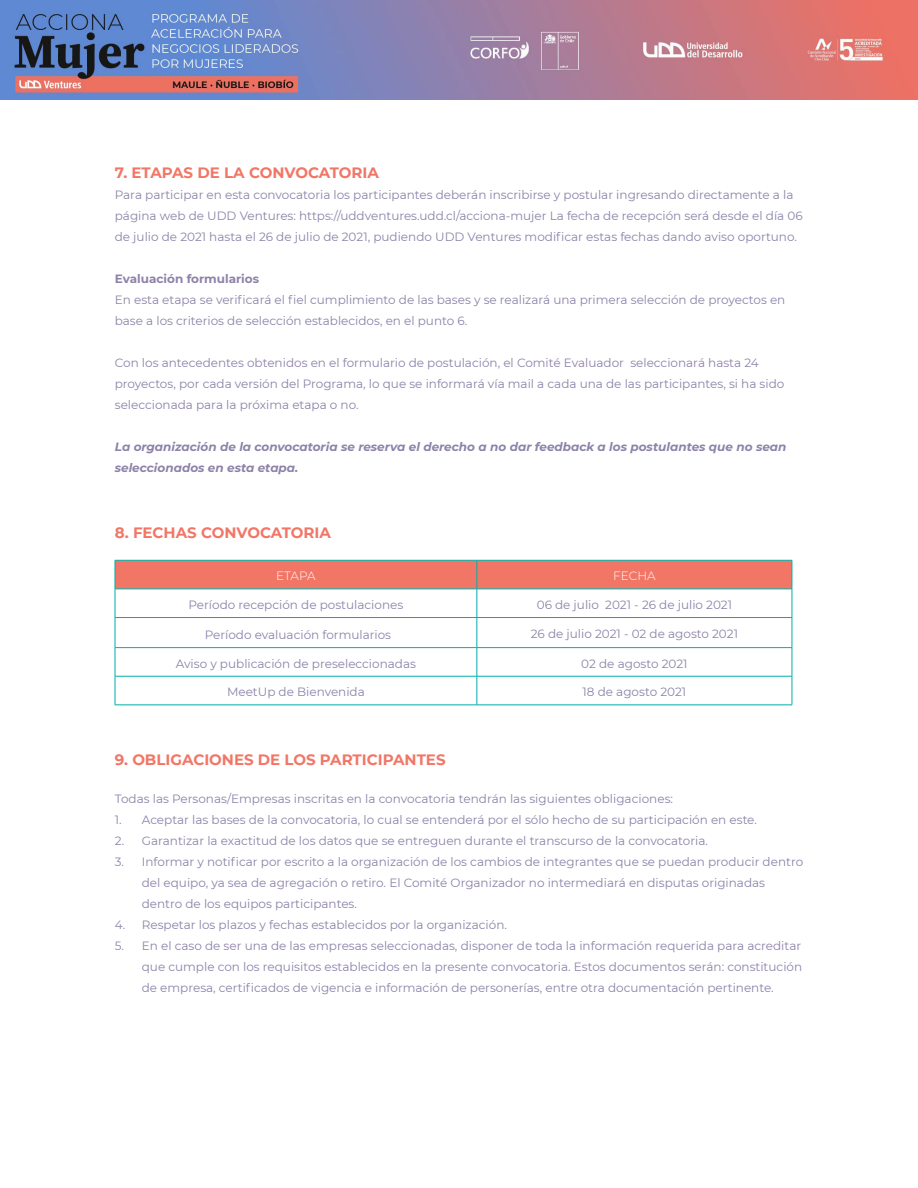
<style>
.page{position:relative;width:918px;height:1188px;background:#fff}
.page>*{position:absolute;margin:0;border:0;box-sizing:border-box;transform-origin:0 0}
.t1{font:700 15px "Montserrat";color:#f27666}
.t2{font:12px/21px "Montserrat";color:#8d82a9}
.t3{font:italic 700 12px/21px "Montserrat";color:#8d82a9}
.t4{font:700 12px "Montserrat";color:#8d82a9}
.t5{font:300 12px "Montserrat";color:#fff}
</style>
<div class="page">
<img style="left:0;top:0;width:918px;height:100px">
<svg style="left:115px;top:560px;width:678px;height:145px"></svg>
<hr style="left:115px;top:705px;width:362px;height:1px;background:#00afaa">
<hr style="left:477px;top:705px;width:315px;height:1px;background:#00afaa">
<p class="t1" style="left:115px;top:161px;width:266px">7. ETAPAS DE LA CONVOCATORIA</p>
<p class="t2" style="left:115px;top:183px;width:689px">Para participar en esta convocatoria los participantes deberán inscribirse y postular ingresando directamente a la página web de UDD Ventures: https://uddventures.udd.cl/acciona-mujer La fecha de recepción será desde el día 06 de julio de 2021 hasta el 26 de julio de 2021, pudiendo UDD Ventures modificar estas fechas dando aviso oportuno.</p>
<p class="t4" style="left:115px;top:270px;width:146px">Evaluación formularios</p>
<p class="t2" style="left:115px;top:288px;width:672px">En esta etapa se verificará el fiel cumplimiento de las bases y se realizará una primera selección de proyectos en base a los criterios de selección establecidos, en el punto 6.</p>
<p class="t2" style="left:115px;top:351px;width:671px">Con los antecedentes obtenidos en el formulario de postulación, el Comité Evaluador seleccionará hasta 24 proyectos, por cada versión del Programa, lo que se informará vía mail a cada una de las participantes, si ha sido seleccionada para la próxima etapa o no.</p>
<p class="t3" style="left:115px;top:435px;width:673px">La organización de la convocatoria se reserva el derecho a no dar feedback a los postulantes que no sean seleccionados en esta etapa.</p>
<p class="t1" style="left:115px;top:521px;width:218px">8. FECHAS CONVOCATORIA</p>
<p class="t5" style="left:276px;top:568px;width:41px">ETAPA</p>
<p class="t5" style="left:613px;top:568px;width:44px">FECHA</p>
<p class="t2" style="left:189px;top:594px;width:216px">Período recepción de postulaciones</p>
<p class="t2" style="left:537px;top:594px;width:197px">06 de julio 2021 - 26 de julio 2021</p>
<p class="t2" style="left:205px;top:624px;width:188px">Período evaluación formularios</p>
<p class="t2" style="left:531px;top:623px;width:209px">26 de julio 2021 - 02 de agosto 2021</p>
<p class="t2" style="left:176px;top:653px;width:242px">Aviso y publicación de preseleccionadas</p>
<p class="t2" style="left:581px;top:653px;width:108px">02 de agosto 2021</p>
<p class="t2" style="left:227px;top:681px;width:139px">MeetUp de Bienvenida</p>
<p class="t2" style="left:583px;top:681px;width:105px">18 de agosto 2021</p>
<p class="t1" style="left:115px;top:749px;width:332px">9. OBLIGACIONES DE LOS PARTICIPANTES</p>
<p class="t2" style="left:115px;top:787px;width:560px">Todas las Personas/Empresas inscritas en la convocatoria tendrán las siguientes obligaciones:</p>
<p class="t2" style="left:115px;top:808px;width:644px">1. Aceptar las bases de la convocatoria, lo cual se entenderá por el sólo hecho de su participación en este.</p>
<p class="t2" style="left:115px;top:829px;width:595px">2. Garantizar la exactitud de los datos que se entreguen durante el transcurso de la convocatoria.</p>
<p class="t2" style="left:142px;top:850px;width:663px;text-indent:-27px">3. Informar y notificar por escrito a la organización de los cambios de integrantes que se puedan producir dentro del equipo, ya sea de agregación o retiro. El Comité Organizador no intermediará en disputas originadas dentro de los equipos participantes.</p>
<p class="t2" style="left:115px;top:913px;width:394px">4. Respetar los plazos y fechas establecidos por la organización.</p>
<p class="t2" style="left:142px;top:934px;width:662px;text-align:justify;text-indent:-27px">5. En el caso de ser una de las empresas seleccionadas, disponer de toda la información requerida para acreditar que cumple con los requisitos establecidos en la presente convocatoria. Estos documentos serán: constitución de empresa, certificados de vigencia e información de personerías, entre otra documentación pertinente.</p>
</div>
